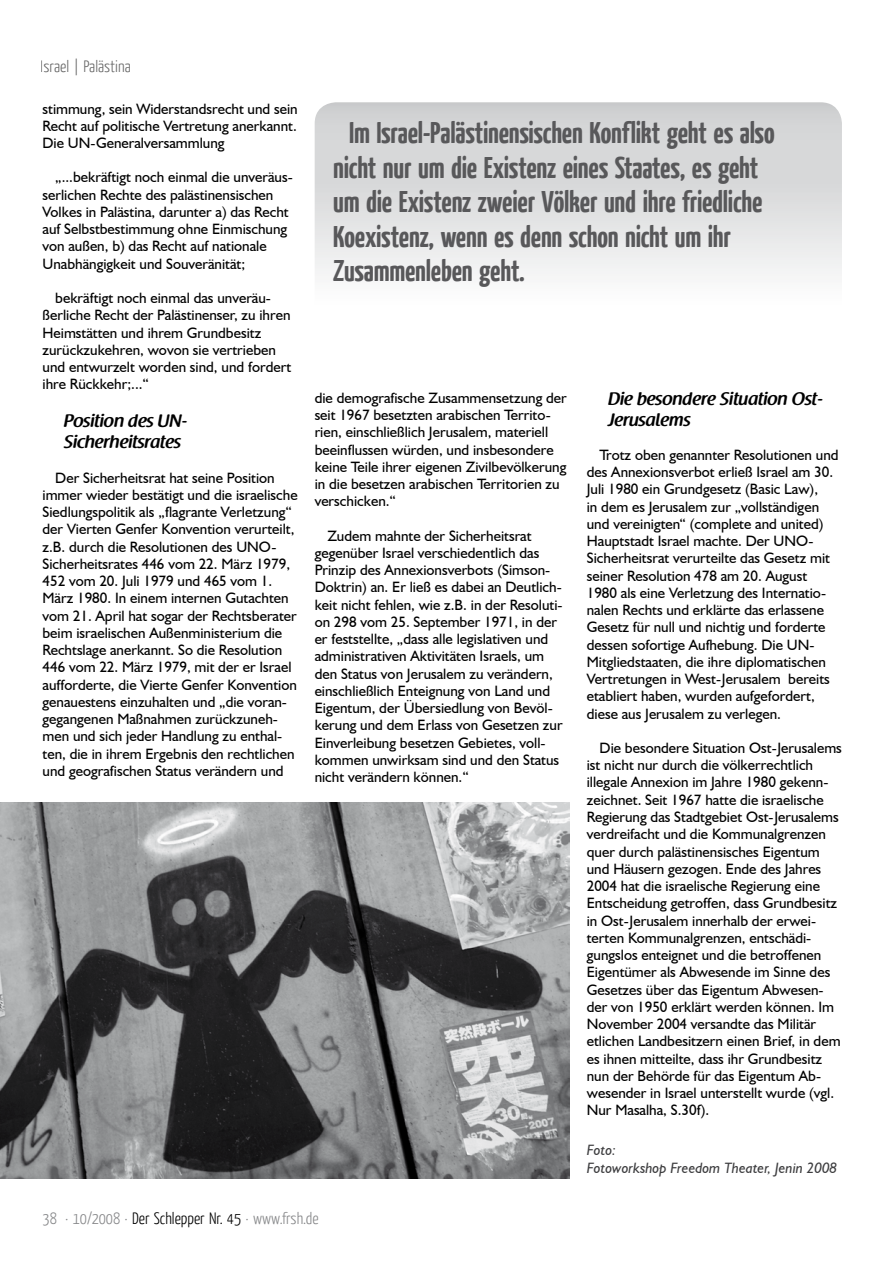
<style>
.page{position:relative;width:893px;height:1263px;background:#fff}
.page>*{position:absolute;margin:0;border:0;box-sizing:border-box;transform-origin:0 0}
.t1{font:700 30px/34.5px "Yanone Kaffeesatz";letter-spacing:-.01em;color:#58585a}
.t2{font:600 18px/21px "Raspoutine";color:#000}
.t3{font:300 16.5px "Yanone Kaffeesatz";color:#87888a}
.t4{font:300 16.5px "Yanone Kaffeesatz";color:#000}
.t5{font:15px/17.2px "Humanist 521 BT";color:#000}
.t6{font:italic 15px/17.2px "Humanist 521 BT";color:#3e3e40}
.s1{color:#000}
</style>
<div class="page">
<svg style="left:315px;top:102px;width:527px;height:172px;background:#dddedf"></svg>
<img style="left:0;top:802px;width:570px;height:376px">
<p class="t4" style="left:41px;top:56px;width:91px">Israel | Palästina</p>
<p class="t5" style="left:43px;top:100px;width:257px;text-align:justify">stimmung, sein Widerstandsrecht und sein Recht auf politische Vertretung anerkannt.<br>Die UN-Generalversammlung</p>
<p class="t5" style="left:43px;top:168px;width:251px;text-indent:13px">„...bekräftigt noch einmal die unveräus&shy;serlichen Rechte des palästinensischen Volkes in Palästina, darunter a) das Recht auf Selbstbestimmung ohne Einmischung von außen, b) das Recht auf nationale Unabhängigkeit und Souveränität;</p>
<p class="t5" style="left:43px;top:289px;width:250px;text-indent:13px">bekräftigt noch einmal das unveräu&shy;ßerliche Recht der Palästinenser, zu ihren Heimstätten und ihrem Grundbesitz zurückzukehren, wovon sie vertrieben und entwurzelt worden sind, und fordert ihre Rückkehr;...“</p>
<p class="t2" style="left:64px;top:411px;width:125px">Position des UN-<br>Sicherheitsrates</p>
<p class="t5" style="left:43px;top:468px;width:257px;text-indent:13px">Der Sicherheitsrat hat seine Position immer wieder bestätigt und die israelische Siedlungspolitik als „flagrante Verletzung“ der Vierten Genfer Konvention verurteilt, z.B. durch die Resolutionen des UNO-Sicherheitsrates 446 vom 22. März 1979, 452 vom 20. Juli 1979 und 465 vom 1.<br>März 1980. In einem internen Gutachten vom 21. April hat sogar der Rechtsberater beim israelischen Außenministerium die Rechtslage anerkannt. So die Resolution 446 vom 22. März 1979, mit der er Israel aufforderte, die Vierte Genfer Konvention genauestens einzuhalten und „die voran&shy;gegangenen Maßnahmen zurückzuneh&shy;men und sich jeder Handlung zu enthal&shy;ten, die in ihrem Ergebnis den rechtlichen und geografischen Status verändern und</p>
<h1 class="t1" style="left:333px;top:114px;width:443px;text-indent:16px">Im Israel-Palästinensischen Konflikt geht es also nicht nur um die Existenz eines Staates, es geht um die Existenz zweier Völker und ihre friedliche Koexistenz, wenn es denn schon nicht um ihr Zusammenleben geht.</h1>
<p class="t5" style="left:315px;top:389px;width:254px">die demografische Zusammensetzung der seit 1967 besetzten arabischen Territo&shy;rien, einschließlich Jerusalem, materiell beeinflussen würden, und insbesondere keine Teile ihrer eigenen Zivilbevölkerung in die besetzen arabischen Territorien zu verschicken.“</p>
<p class="t5" style="left:315px;top:527px;width:250px;text-indent:13px">Zudem mahnte der Sicherheitsrat gegenüber Israel verschiedentlich das Prinzip des Annexionsverbots (Simson-Doktrin) an. Er ließ es dabei an Deutlich&shy;keit nicht fehlen, wie z.B. in der Resoluti&shy;on 298 vom 25. September 1971, in der er feststellte, „dass alle legislativen und administrativen Aktivitäten Israels, um den Status von Jerusalem zu verändern, einschließlich Enteignung von Land und Eigentum, der Übersiedlung von Bevöl&shy;kerung und dem Erlass von Gesetzen zur Einverleibung besetzen Gebietes, voll&shy;kommen unwirksam sind und den Status nicht verändern können.“</p>
<p class="t2" style="left:608px;top:388px;width:216px">Die besondere Situation Ost-<br>Jerusalems</p>
<p class="t5" style="left:587px;top:446px;width:253px;text-indent:13px">Trotz oben genannter Resolutionen und des Annexionsverbot erließ Israel am 30.<br>Juli 1980 ein Grundgesetz (Basic Law),<br>in dem es Jerusalem zur „vollständigen und vereinigten“ (complete and united)<br>Hauptstadt Israel machte. Der UNO-Sicherheitsrat verurteilte das Gesetz mit seiner Resolution 478 am 20. August 1980 als eine Verletzung des Internatio&shy;nalen Rechts und erklärte das erlassene Gesetz für null und nichtig und forderte dessen sofortige Aufhebung. Die UN-Mitgliedstaaten, die ihre diplomatischen Vertretungen in West-Jerusalem bereits etabliert haben, wurden aufgefordert, diese aus Jerusalem zu verlegen.</p>
<p class="t5" style="left:587px;top:739px;width:257px;text-indent:13px">Die besondere Situation Ost-Jerusalems ist nicht nur durch die völkerrechtlich illegale Annexion im Jahre 1980 gekenn&shy;zeichnet. Seit 1967 hatte die israelische Regierung das Stadtgebiet Ost-Jerusalems verdreifacht und die Kommunalgrenzen quer durch palästinensisches Eigentum und Häusern gezogen. Ende des Jahres 2004 hat die israelische Regierung eine Entscheidung getroffen, dass Grundbesitz in Ost-Jerusalem innerhalb der erwei&shy;terten Kommunalgrenzen, entschädi&shy;gungslos enteignet und die betroffenen Eigentümer als Abwesende im Sinne des Gesetzes über das Eigentum Abwesen&shy;der von 1950 erklärt werden können. Im November 2004 versandte das Militär etlichen Landbesitzern einen Brief, in dem es ihnen mitteilte, dass ihr Grundbesitz nun der Behörde für das Eigentum Ab&shy;wesender in Israel unterstellt wurde (vgl.<br>Nur Masalha, S.30f).</p>
<p class="t6" style="left:587px;top:1141px;width:252px">Foto:<br>Fotoworkshop Freedom Theater, Jenin 2008</p>
<p class="t3" style="left:43px;top:1208px;width:278px">38 · 10/2008 · <span class="s1">Der Schlepper Nr. 45</span> · www.frsh.de</p>
</div>
